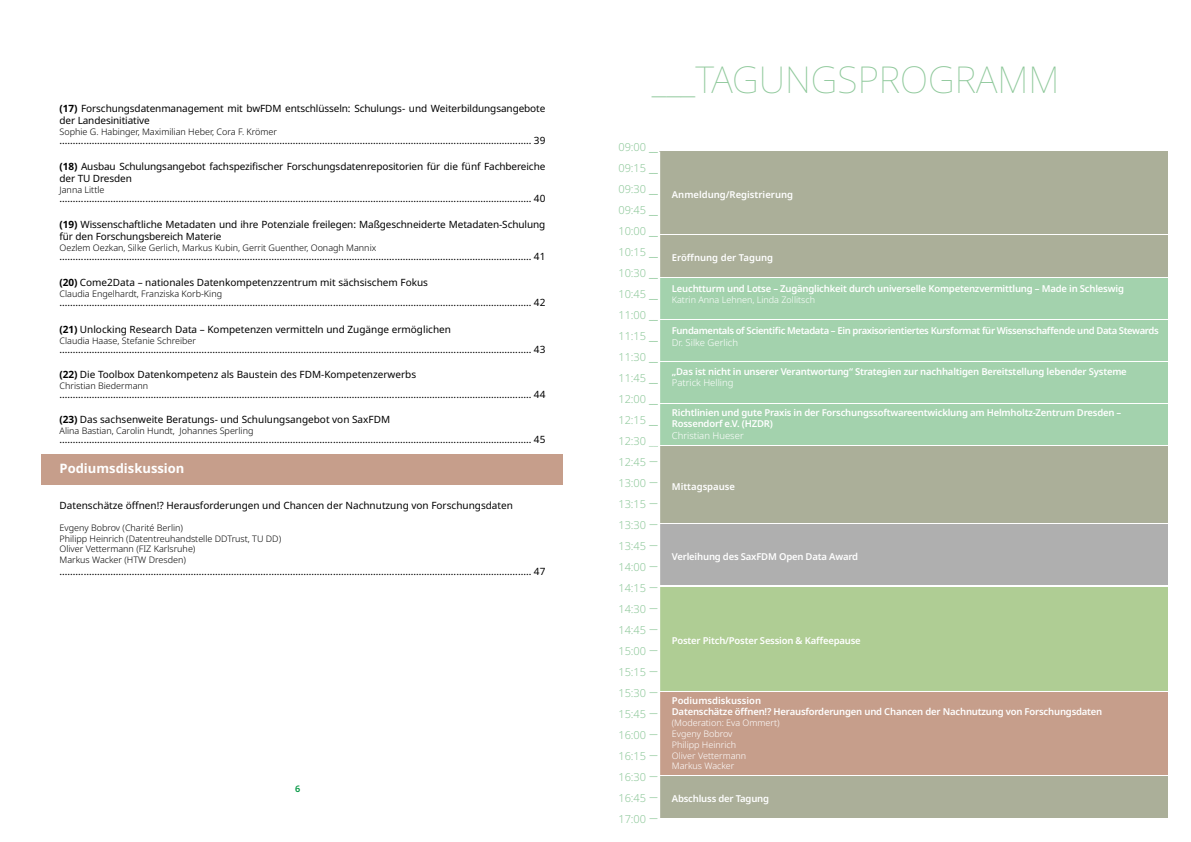
<style>
.page{position:relative;width:1191px;height:842px;background:#fff}
.page>*{position:absolute;margin:0;border:0;box-sizing:border-box;transform-origin:0 0}
.t1{font:100 37px "Noto Sans";color:#8ec89a}
.t2{font:700 13px "Noto Sans";color:#fff}
.t3{font:300 11px/21px "Noto Sans";color:#8ec89a;text-align:justify}
.t4{font:10px/12px "Noto Sans";letter-spacing:-.01em;color:#000}
.t5{font:600 9.5px/11.4px "Noto Sans";letter-spacing:-.02em;color:#fff}
.t6{font:600 9.5px "Noto Sans";letter-spacing:-.04em;color:#fff}
.t7{font:600 9.5px "Noto Sans";color:#fff}
.t8{font:300 9.5px "Noto Sans";color:#fff}
.t9{font:300 9px/10.8px "Noto Sans";color:#000}
.t10{font:300 9px/10.8px "Noto Sans";color:#fff}
.t11{font:600 9px "Noto Sans";color:#009641}
.s1{font-weight:700}
</style>
<div class="page">
<div style="left:41px;top:454px;width:522px;height:31px;background:#c69e8b"></div>
<div style="left:659px;top:152px;width:510px;height:82px;background:#abaf99"></div>
<div style="left:659px;top:235px;width:510px;height:41px;background:#abaf99"></div>
<div style="left:659px;top:278px;width:510px;height:40px;background:#a3d2ad"></div>
<div style="left:659px;top:320px;width:510px;height:41px;background:#a3d2ad"></div>
<div style="left:659px;top:362px;width:510px;height:41px;background:#a3d2ad"></div>
<div style="left:659px;top:404px;width:510px;height:41px;background:#a3d2ad"></div>
<div style="left:659px;top:446px;width:510px;height:77px;background:#abaf99"></div>
<div style="left:659px;top:524px;width:510px;height:61px;background:#afafaf"></div>
<div style="left:659px;top:587px;width:510px;height:104px;background:#afcd94"></div>
<div style="left:659px;top:692px;width:510px;height:83px;background:#c69e8b"></div>
<div style="left:659px;top:776px;width:510px;height:42px;background:#abaf99"></div>
<hr style="left:658px;top:152px;width:2px;height:670px;background:#fff">
<div style="left:1167px;top:143px;width:15px;height:688px;background:#fff"></div>
<p class="t4" style="left:60px;top:103px;width:487px"><span class="s1">(17)</span> Forschungsdatenmanagement mit bwFDM entschlüsseln: Schulungs- und Weiterbildungsangebote der Landesinitiative</p>
<p class="t9" style="left:60px;top:127px;width:219px">Sophie G. Habinger, Maximilian Heber, Cora F. Krömer</p>
<p class="t4" style="left:60px;top:135px;width:487px">................................................................................................................................................................................ 39</p>
<p class="t4" style="left:60px;top:161px;width:487px"><span class="s1">(18)</span> Ausbau Schulungsangebot fachspezifischer Forschungsdatenrepositorien für die fünf Fachbereiche der TU Dresden</p>
<p class="t9" style="left:60px;top:184px;width:46px">Janna Little</p>
<p class="t4" style="left:60px;top:192px;width:487px">................................................................................................................................................................................ 40</p>
<p class="t4" style="left:60px;top:218px;width:487px"><span class="s1">(19)</span> Wissenschaftliche Metadaten und ihre Potenziale freilegen: Maßgeschneiderte Metadaten-Schulung für den Forschungsbereich Materie</p>
<p class="t9" style="left:60px;top:242px;width:318px">Oezlem Oezkan, Silke Gerlich, Markus Kubin, Gerrit Guenther, Oonagh Mannix</p>
<p class="t4" style="left:60px;top:250px;width:487px">................................................................................................................................................................................ 41</p>
<p class="t4" style="left:60px;top:276px;width:370px"><span class="s1">(20)</span> Come2Data – nationales Datenkompetenzzentrum mit sächsischem Fokus</p>
<p class="t9" style="left:60px;top:288px;width:164px">Claudia Engelhardt, Franziska Korb-King</p>
<p class="t4" style="left:60px;top:296px;width:487px">................................................................................................................................................................................ 42</p>
<p class="t4" style="left:60px;top:323px;width:393px"><span class="s1">(21)</span> Unlocking Research Data – Kompetenzen vermitteln und Zugänge ermöglichen</p>
<p class="t9" style="left:60px;top:335px;width:138px">Claudia Haase, Stefanie Schreiber</p>
<p class="t4" style="left:60px;top:343px;width:487px">................................................................................................................................................................................ 43</p>
<p class="t4" style="left:60px;top:368px;width:358px"><span class="s1">(22)</span> Die Toolbox Datenkompetenz als Baustein des FDM-Kompetenzerwerbs</p>
<p class="t9" style="left:60px;top:380px;width:90px">Christian Biedermann</p>
<p class="t4" style="left:60px;top:388px;width:487px">................................................................................................................................................................................ 44</p>
<p class="t4" style="left:60px;top:413px;width:332px"><span class="s1">(23)</span> Das sachsenweite Beratungs- und Schulungsangebot von SaxFDM</p>
<p class="t9" style="left:60px;top:425px;width:195px">Alina Bastian, Carolin Hundt, Johannes Sperling</p>
<p class="t4" style="left:60px;top:433px;width:487px">................................................................................................................................................................................ 45</p>
<h2 class="t2" style="left:60px;top:461px;width:126px">Podiumsdiskussion</h2>
<p class="t4" style="left:60px;top:500px;width:455px">Datenschätze öffnen!? Herausforderungen und Chancen der Nachnutzung von Forschungsdaten</p>
<p class="t9" style="left:60px;top:522px;width:223px">Evgeny Bobrov (Charité Berlin)<br>Philipp Heinrich (Datentreuhandstelle DDTrust, TU DD)<br>Oliver Vettermann (FIZ Karlsruhe)<br>Markus Wacker (HTW Dresden)</p>
<p class="t4" style="left:60px;top:566px;width:487px">................................................................................................................................................................................ 47</p>
<p class="t11" style="left:295px;top:784px;width:7px">6</p>
<h1 class="t1" style="left:652px;top:59px;width:409px">___TAGUNGSPROGRAMM</h1>
<p class="t3" style="left:618px;top:136px;width:41px">09:00 <span class="s1">__ </span>09:15 <span class="s1">__ </span>09:30 <span class="s1">__ </span>09:45 <span class="s1">__ </span>10:00 <span class="s1">__ </span>10:15 <span class="s1">__ </span>10:30 <span class="s1">__ </span>10:45 <span class="s1">__ </span>11:00 <span class="s1">__ </span>11:15 <span class="s1">__ </span>11:30 <span class="s1">__ </span>11:45 <span class="s1">__ </span>12:00 <span class="s1">__ </span>12:15 <span class="s1">__ </span>12:30 __ 12:45 ꟷ 13:00 ꟷ 13:15 ꟷ 13:30 ꟷ 13:45 ꟷ 14:00 ꟷ 14:15 ꟷ 14:30 ꟷ 14:45 ꟷ 15:00 ꟷ 15:15 ꟷ 15:30 ꟷ 15:45 ꟷ 16:00 ꟷ 16:15 ꟷ 16:30 ꟷ 16:45 ꟷ 17:00 ꟷ</p>
<p class="t7" style="left:672px;top:189px;width:123px">Anmeldung/Registrierung</p>
<p class="t7" style="left:672px;top:252px;width:103px">Eröffnung der Tagung</p>
<p class="t5" style="left:672px;top:283px;width:453px">Leuchtturm und Lotse – Zugänglichkeit durch universelle Kompetenzvermittlung – Made in Schleswig</p>
<p class="t10" style="left:672px;top:295px;width:145px">Katrin Anna Lehnen, Linda Zollitsch</p>
<p class="t6" style="left:672px;top:326px;width:488px">Fundamentals of Scientific Metadata – Ein praxisorientiertes Kursformat für Wissenschaffende und Data Stewards</p>
<p class="t8" style="left:672px;top:337px;width:68px">Dr. Silke Gerlich</p>
<p class="t5" style="left:672px;top:366px;width:456px">„Das ist nicht in unserer Verantwortung“ Strategien zur nachhaltigen Bereitstellung lebender Systeme</p>
<p class="t8" style="left:672px;top:377px;width:63px">Patrick Helling</p>
<p class="t5" style="left:672px;top:407px;width:451px">Richtlinien und gute Praxis in der Forschungssoftwareentwicklung am Helmholtz-Zentrum Dresden –<br>Rossendorf e.V. (HZDR)</p>
<p class="t8" style="left:672px;top:430px;width:73px">Christian Hueser</p>
<p class="t7" style="left:672px;top:481px;width:65px">Mittagspause</p>
<p class="t5" style="left:672px;top:551px;width:188px">Verleihung des SaxFDM Open Data Award</p>
<p class="t5" style="left:672px;top:635px;width:190px">Poster Pitch/Poster Session &amp; Kaffeepause</p>
<p class="t5" style="left:672px;top:695px;width:432px">Podiumsdiskussion<br>Datenschätze öffnen!? Herausforderungen und Chancen der Nachnutzung von Forschungsdaten</p>
<p class="t10" style="left:672px;top:718px;width:109px">(Moderation: Eva Ommert)<br>Evgeny Bobrov<br>Philipp Heinrich<br>Oliver Vettermann<br>Markus Wacker</p>
<p class="t5" style="left:672px;top:793px;width:99px">Abschluss der Tagung</p>
</div>
